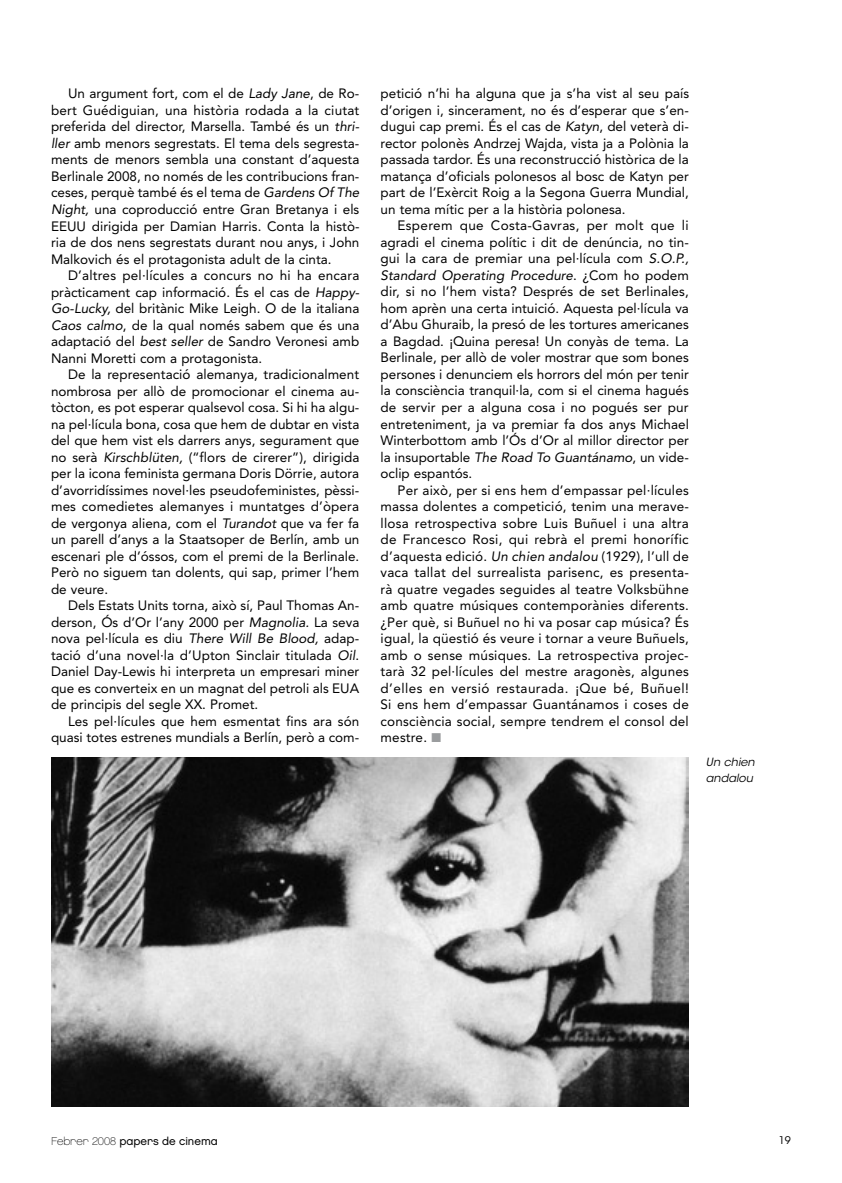
<style>
.page{position:relative;width:842px;height:1183px;background:#fff}
.page>*{position:absolute;margin:0;border:0;box-sizing:border-box;transform-origin:0 0}
.t1{font:13.5px/16.5px "Avenir LT Std";color:#000;text-align:justify}
.t2{font:11.25px "Chalet London Nineteen Eighty";color:#000}
.t3{font:italic 11.25px/16.5px "ITC Avant Garde Std";color:#000}
.t4{font:10.5px "ITC Avant Garde Std";color:#000}
.s1{font-style:italic}
.s2{color:#9a9c9e}
.s3{font-family:"Chalet Paris Nineteen Eighty"}
</style>
<div class="page">
<img style="left:51px;top:757px;width:638px;height:349px">
<p class="t1" style="left:51px;top:86px;width:310px;text-indent:17px">Un argument fort, com el de <span class="s1">Lady Jane</span>, de Ro&shy;bert Guédiguian, una història rodada a la ciutat preferida del director, Marsella. També és un <span class="s1">thri&shy;ller</span> amb menors segrestats. El tema dels segresta&shy;ments de menors sembla una constant d’aquesta Berlinale 2008, no només de les contribucions fran&shy;ceses, perquè també és el tema de <span class="s1">Gardens Of The Night,</span> una coproducció entre Gran Bretanya i els EEUU dirigida per Damian Harris. Conta la histò&shy;ria de dos nens segrestats durant nou anys, i John Malkovich és el protagonista adult de la cinta.</p>
<p class="t1" style="left:51px;top:267px;width:310px;text-indent:17px">D’altres pel·lícules a concurs no hi ha encara pràcticament cap informació. És el cas de <span class="s1">Happy-Go-Lucky,</span> del britànic Mike Leigh. O de la italiana <span class="s1">Caos calmo</span>, de la qual només sabem que és una adaptació del <span class="s1">best seller</span> de Sandro Veronesi amb Nanni Moretti com a protagonista.</p>
<p class="t1" style="left:51px;top:366px;width:310px;text-indent:17px">De la representació alemanya, tradicionalment nombrosa per allò de promocionar el cinema au&shy;tòcton, es pot esperar qualsevol cosa. Si hi ha algu&shy;na pel·lícula bona, cosa que hem de dubtar en vista del que hem vist els darrers anys, segurament que no serà <span class="s1">Kirschblüten,</span> (“flors de cirerer”), dirigida per la icona feminista germana Doris Dörrie, autora d’avorridíssimes novel·les pseudofeministes, pèssi&shy;mes comedietes alemanyes i muntatges d’òpera de vergonya aliena, com el <span class="s1">Turandot</span> que va fer fa un parell d’anys a la Staatsoper de Berlín, amb un escenari ple d’óssos, com el premi de la Berlinale.<br>Però no siguem tan dolents, qui sap, primer l’hem de veure.</p>
<p class="t1" style="left:51px;top:597px;width:310px;text-indent:17px">Dels Estats Units torna, això sí, Paul Thomas An&shy;derson, Ós d’Or l’any 2000 per <span class="s1">Magnolia.</span> La seva nova pel·lícula es diu <span class="s1">There Will Be Blood,</span> adap&shy;tació d’una novel·la d’Upton Sinclair titulada <span class="s1">Oil</span>.<br>Daniel Day-Lewis hi interpreta un empresari miner que es converteix en un magnat del petroli als EUA de principis del segle XX. Promet.</p>
<p class="t1" style="left:51px;top:712px;width:310px;text-align:right">Les pel·lícules que hem esmentat fins ara són quasi totes estrenes mundials a Berlín, però a com-</p>
<p class="t1" style="left:381px;top:85px;width:310px">petició n’hi ha alguna que ja s’ha vist al seu país d’origen i, sincerament, no és d’esperar que s’en&shy;dugui cap premi. És el cas de <span class="s1">Katyn</span>, del veterà di&shy;rector polonès Andrzej Wajda, vista ja a Polònia la passada tardor. És una reconstrucció històrica de la matança d’oficials polonesos al bosc de Katyn per part de l’Exèrcit Roig a la Segona Guerra Mundial, un tema mític per a la història polonesa.</p>
<p class="t1" style="left:381px;top:217px;width:310px;text-indent:17px">Esperem que Costa-Gavras, per molt que li agradi el cinema polític i dit de denúncia, no tin&shy;gui la cara de premiar una pel·lícula com <span class="s1">S.O.P., Standard Operating Procedure</span>. ¿Com ho podem dir, si no l’hem vista? Després de set Berlinales, hom aprèn una certa intuició. Aquesta pel·lícula va d’Abu Ghuraib, la presó de les tortures americanes a Bagdad. ¡Quina peresa! Un conyàs de tema. La Berlinale, per allò de voler mostrar que som bones persones i denunciem els horrors del món per tenir la consciència tranquil·la, com si el cinema hagués de servir per a alguna cosa i no pogués ser pur entreteniment, ja va premiar fa dos anys Michael Winterbottom amb l’Ós d’Or al millor director per la insuportable <span class="s1">The Road To Guantánamo</span>, un vide&shy;oclip espantós.</p>
<p class="t1" style="left:381px;top:481px;width:310px;text-indent:17px">Per això, per si ens hem d’empassar pel·lícules massa dolentes a competició, tenim una merave&shy;llosa retrospectiva sobre Luis Buñuel i una altra de Francesco Rosi, qui rebrà el premi honorífic d’aquesta edició. <span class="s1">Un chien andalou</span> (1929), l’ull de vaca tallat del surrealista parisenc, es presenta&shy;rà quatre vegades seguides al teatre Volksbühne amb quatre músiques contemporànies diferents. ¿Per què, si Buñuel no hi va posar cap música? És igual, la qüestió és veure i tornar a veure Buñuels, amb o sense músiques. La retrospectiva projec&shy;tarà 32 pel·lícules del mestre aragonès, algunes d’elles en versió restaurada. ¡Que bé, Buñuel!<br>Si ens hem d’empassar Guantánamos i coses de consciència social, sempre tendrem el consol del mestre. <span class="s2">■</span></p>
<p class="t3" style="left:706px;top:753px;width:50px">Un chien andalou</p>
<p class="t2" style="left:51px;top:1133px;width:168px"><span class="s3">Febrer 2008</span> papers de cinema</p>
<p class="t4" style="left:779px;top:1133px;width:14px">19</p>
</div>
